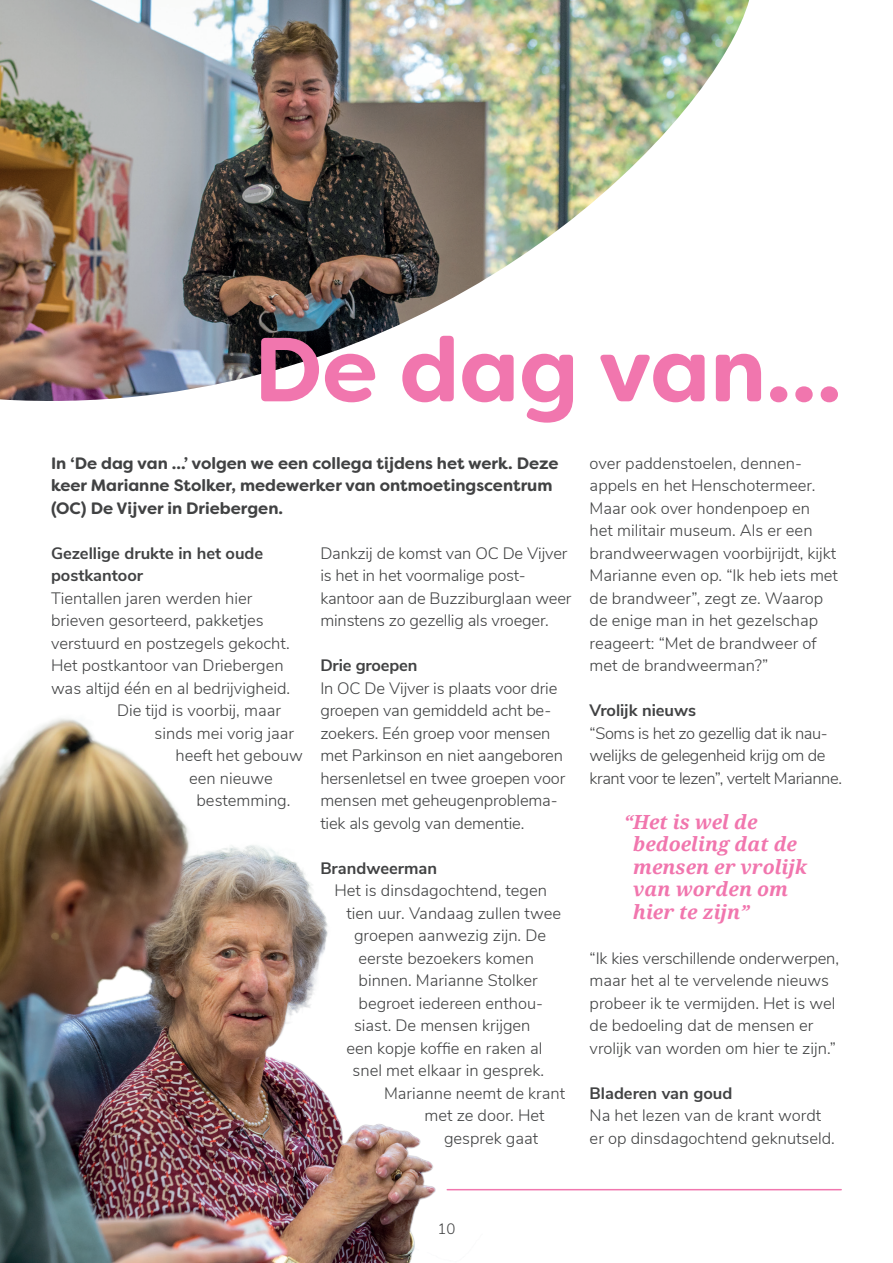
<style>
.page{position:relative;width:893px;height:1263px;background:#fff}
.page>*{position:absolute;margin:0;border:0;box-sizing:border-box;transform-origin:0 0}
.FILSON_-_Titeltekst{font:700 90.6px "Filson Soft";color:#f176ae}
.NOTO_-_Quote{font:italic 700 19.5px/22.5px "Noto Serif";color:#f176ae}
.Platte_tekst{font:300 16.5px/22.5px "Nunito Sans";color:#414243}
.Intro{font:700 16.5px/22.5px "Filson Soft";color:#414243}
.Platte_tekst-2{font:300 16.5px/22.5px "Nunito Sans";letter-spacing:-.025em;color:#414243}
.Platte_tekst-3{font:700 16.5px "Nunito Sans";color:#414243}
.t1{font:300 15px "Nunito Sans";color:#414243}
.s1{font-weight:700}
</style>
<div class="page">
<hr style="left:447px;top:1189px;width:394px;height:1px;background:#f176ae">
<img style="left:0;top:0;width:749px;height:401px">
<img style="left:0;top:718px;width:483px;height:545px">
<p class="FILSON_-_Titeltekst" style="left:254px;top:311px;width:589px">De dag van...</p>
<p class="Intro" style="left:51px;top:452px;width:509px">In ‘De dag van ...’ volgen we een collega tijdens het werk. Deze keer Marianne Stolker, medewerker van ontmoetingscentrum (OC) De Vijver in Driebergen.</p>
<p class="Platte_tekst-3" style="left:51px;top:541px;width:214px">Gezellige drukte in het oude</p>
<p class="Platte_tekst-3" style="left:51px;top:563px;width:94px">postkantoor</p>
<p class="Platte_tekst" style="left:51px;top:586px;width:203px">Tientallen jaren werden hier</p>
<p class="Platte_tekst" style="left:51px;top:608px;width:214px">brieven gesorteerd, pakketjes</p>
<p class="Platte_tekst" style="left:51px;top:631px;width:240px">verstuurd en postzegels gekocht.</p>
<p class="Platte_tekst" style="left:51px;top:653px;width:234px">Het postkantoor van Driebergen</p>
<p class="Platte_tekst" style="left:51px;top:676px;width:241px">was altijd één en al bedrijvigheid.</p>
<p class="Platte_tekst" style="left:117px;top:698px;width:165px">Die tijd is voorbij, maar</p>
<p class="Platte_tekst" style="left:155px;top:721px;width:141px">sinds mei vorig jaar</p>
<p class="Platte_tekst" style="left:176px;top:743px;width:129px">heeft het gebouw</p>
<p class="Platte_tekst" style="left:189px;top:766px;width:85px">een nieuwe</p>
<p class="Platte_tekst" style="left:197px;top:788px;width:95px">bestemming.</p>
<p class="Platte_tekst" style="left:320px;top:541px;width:253px">Dankzij de komst van OC De Vijver is het in het voormalige post&shy;kantoor aan de Buzziburglaan weer minstens zo gezellig als vroeger.</p>
<p class="Platte_tekst" style="left:320px;top:653px;width:246px"><span class="s1">Drie groepen<br></span>In OC De Vijver is plaats voor drie groepen van gemiddeld acht be&shy;zoekers. Eén groep voor mensen met Parkinson en niet aangeboren hersenletsel en twee groepen voor mensen met geheugenproblema&shy;tiek als gevolg van dementie.</p>
<p class="Platte_tekst-3" style="left:320px;top:856px;width:118px">Brandweerman</p>
<p class="Platte_tekst" style="left:335px;top:878px;width:214px">Het is dinsdagochtend, tegen</p>
<p class="Platte_tekst" style="left:347px;top:901px;width:216px">tien uur. Vandaag zullen twee</p>
<p class="Platte_tekst" style="left:354px;top:923px;width:194px">groepen aanwezig zijn. De</p>
<p class="Platte_tekst" style="left:359px;top:946px;width:177px">eerste bezoekers komen</p>
<p class="Platte_tekst" style="left:359px;top:968px;width:181px">binnen. Marianne Stolker</p>
<p class="Platte_tekst" style="left:359px;top:991px;width:186px">begroet iedereen enthou-</p>
<p class="Platte_tekst" style="left:354px;top:1013px;width:178px">siast. De mensen krijgen</p>
<p class="Platte_tekst" style="left:347px;top:1036px;width:197px">een kopje koffie en raken al</p>
<p class="Platte_tekst" style="left:353px;top:1058px;width:193px">snel met elkaar in gesprek.</p>
<p class="Platte_tekst" style="left:384px;top:1081px;width:183px">Marianne neemt de krant</p>
<p class="Platte_tekst" style="left:425px;top:1103px;width:122px">met ze door. Het</p>
<p class="Platte_tekst" style="left:444px;top:1126px;width:96px">gesprek gaat</p>
<p class="Platte_tekst" style="left:590px;top:451px;width:250px">over paddenstoelen, dennen&shy;appels en het Henschotermeer.<br>Maar ook over hondenpoep en<br>het militair museum. Als er een brandweerwagen voorbijrijdt, kijkt<br>Marianne even op. “Ik heb iets met de brandweer”, zegt ze. Waarop de enige man in het gezelschap reageert: “Met de brandweer of met de brandweerman?”</p>
<p class="Platte_tekst-2" style="left:590px;top:698px;width:254px"><span class="s1">Vrolijk nieuws<br></span>“Soms is het zo gezellig dat ik nau&shy;welijks de gelegenheid krijg om de krant voor te lezen”, vertelt Marianne.</p>
<p class="NOTO_-_Quote" style="left:633px;top:810px;width:175px;text-indent:-10px">“Het is wel de bedoeling dat de mensen er vrolijk van worden om hier te zijn”</p>
<p class="Platte_tekst" style="left:590px;top:946px;width:251px">“Ik kies verschillende onderwerpen, maar het al te vervelende nieuws probeer ik te vermijden. Het is wel de bedoeling dat de mensen er vrolijk van worden om hier te zijn.”</p>
<p class="Platte_tekst" style="left:590px;top:1081px;width:247px"><span class="s1">Bladeren van goud<br></span>Na het lezen van de krant wordt er op dinsdagochtend geknutseld.</p>
<p class="t1" style="left:437px;top:1217px;width:19px">10</p>
</div>
